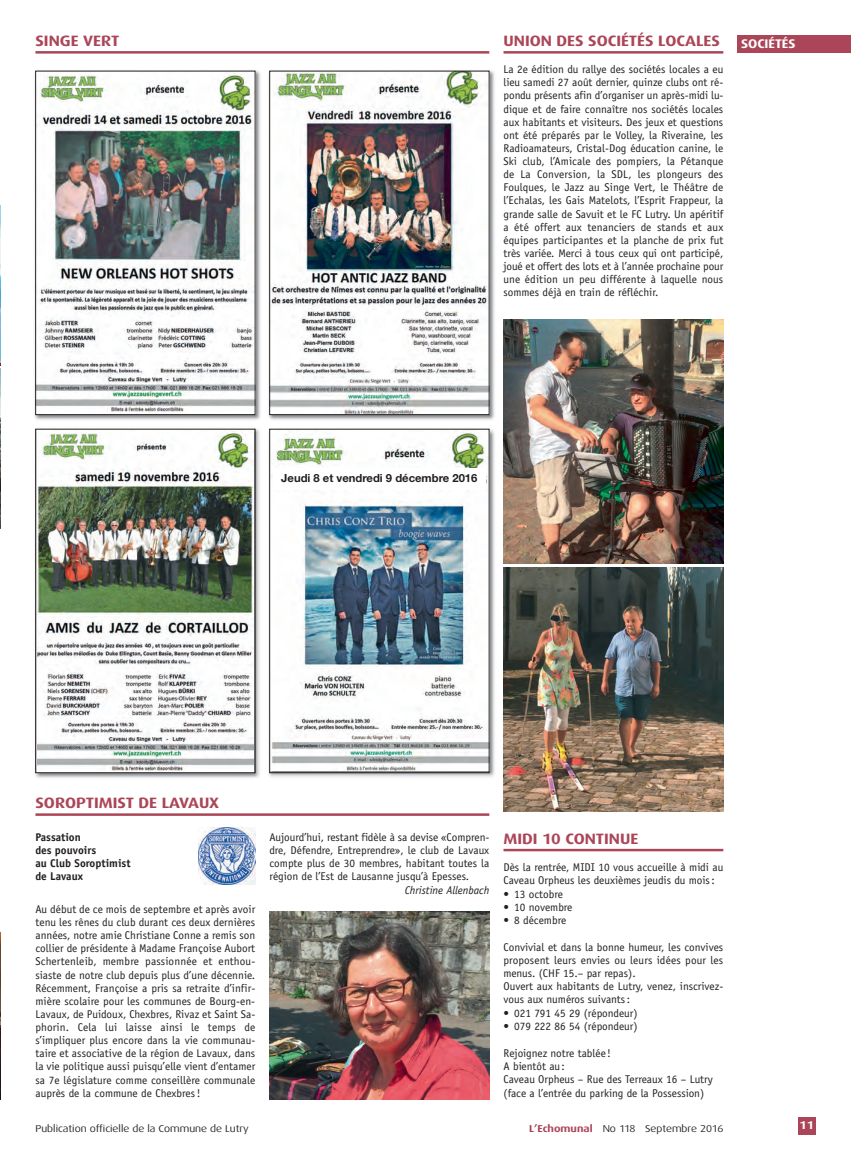
<style>
.page{position:relative;width:851px;height:1170px;background:#fff}
.page>*{position:absolute;margin:0;border:0;box-sizing:border-box;transform-origin:0 0}
.t1{font:700 15px "Dax Wide";color:#ab4658}
.t2{font:700 12.5px "Dax Wide";color:#fff}
.t3{font:11.25px/13.1px "Officina Sans";color:#231f20;text-align:justify}
.t4{font:700 11.25px/13.1px "Officina Sans";color:#231f20}
.t5{font:700 11.25px "Helvetica Neue";color:#231f20}
.t6{font:italic 11.25px "Officina Sans";color:#231f20}
.t7{font:700 11.25px "Dax Wide";color:#fff}
.t8{font:10px "Dax Wide";color:#231f20}
.s1{font-weight:700;color:#ab4658}
</style>
<div class="page">
<div style="left:737px;top:35px;width:113px;height:18px;background:#ab4658"></div>
<div style="left:797px;top:1116px;width:18px;height:18px;background:#ab4658"></div>
<img style="left:0;top:932px;width:1px;height:166px">
<img style="left:0;top:206px;width:1px;height:159px">
<img style="left:0;top:369px;width:1px;height:159px">
<img style="left:34px;top:70px;width:461px;height:708px">
<img style="left:37px;top:73px;width:216px;height:340px">
<div style="left:35px;top:71px;width:220px;height:344px;border:1px solid #231f20"></div>
<img style="left:271px;top:73px;width:216px;height:340px">
<div style="left:269px;top:71px;width:220px;height:344px;border:1px solid #231f20"></div>
<img style="left:37px;top:431px;width:216px;height:339px">
<div style="left:35px;top:429px;width:220px;height:343px;border:1px solid #231f20"></div>
<img style="left:271px;top:431px;width:216px;height:339px">
<div style="left:269px;top:429px;width:220px;height:343px;border:1px solid #231f20"></div>
<hr style="left:35px;top:51px;width:454px;height:3px;background:#ab4658">
<hr style="left:35px;top:813px;width:454px;height:2px;background:#ab4658">
<img style="left:198px;top:827px;width:57px;height:57px">
<img style="left:269px;top:911px;width:220px;height:187px">
<hr style="left:503px;top:848px;width:220px;height:3px;background:#ab4658">
<hr style="left:503px;top:51px;width:220px;height:3px;background:#ab4658">
<img style="left:503px;top:319px;width:220px;height:244px">
<img style="left:503px;top:567px;width:220px;height:244px">
<div style="left:273px;top:468px;width:212px;height:21px;background:#fff"></div>
<h1 class="t1" style="left:35px;top:32px;width:85px">SINGE VERT</h1>
<h1 class="t1" style="left:503px;top:32px;width:218px">UNION DES SOCIÉTÉS LOCALES</h1>
<p class="t3" style="left:503px;top:64px;width:221px">La 2e édition du rallye des sociétés locales a eu lieu samedi 27 août dernier, quinze clubs ont ré&shy;pondu présents afin d’organiser un après-midi lu&shy;dique et de faire connaître nos sociétés locales aux habitants et visiteurs. Des jeux et questions ont été préparés par le Volley, la Riveraine, les Radioamateurs, Cristal-Dog éducation canine, le Ski club, l’Amicale des pompiers, la Pétanque de La Conversion, la SDL, les plongeurs des Foulques, le Jazz au Singe Vert, le Théâtre de l’Echalas, les Gais Matelots, l’Esprit Frappeur, la grande salle de Savuit et le FC Lutry. Un apéritif a été offert aux tenanciers de stands et aux équipes participantes et la planche de prix fut très variée. Merci à tous ceux qui ont participé, joué et offert des lots et à l’année prochaine pour une édition un peu différente à laquelle nous sommes déjà en train de réfléchir.</p>
<p class="t2" style="left:741px;top:37px;width:56px">SOCIÉTÉS</p>
<p class="t5" style="left:281px;top:473px;width:198px">Jeudi 8 et vendredi 9 décembre 2016</p>
<h1 class="t1" style="left:35px;top:794px;width:185px">SOROPTIMIST DE LAVAUX</h1>
<p class="t4" style="left:35px;top:831px;width:96px">Passation<br>des pouvoirs<br>au Club Soroptimist de Lavaux</p>
<p class="t3" style="left:35px;top:903px;width:221px">Au début de ce mois de septembre et après avoir tenu les rênes du club durant ces deux dernières années, notre amie Christiane Conne a remis son collier de présidente à Madame Françoise Aubort Schertenleib, membre passionnée et enthou&shy;siaste de notre club depuis plus d’une décennie.<br>Récemment, Françoise a pris sa retraite d’infir&shy;mière scolaire pour les communes de Bourg-en-Lavaux, de Puidoux, Chexbres, Rivaz et Saint Sa&shy;phorin. Cela lui laisse ainsi le temps de s’impliquer plus encore dans la vie communau&shy;taire et associative de la région de Lavaux, dans la vie politique aussi puisqu’elle vient d’entamer sa 7e législature comme conseillère communale auprès de la commune de Chexbres!</p>
<p class="t3" style="left:269px;top:831px;width:221px">Aujourd’hui, restant fidèle à sa devise «Compren&shy;dre, Défendre, Entreprendre», le club de Lavaux compte plus de 30 membres, habitant toutes la région de l’Est de Lausanne jusqu’à Epesses.</p>
<p class="t6" style="left:405px;top:885px;width:86px">Christine Allenbach</p>
<h1 class="t1" style="left:503px;top:829px;width:136px">MIDI 10 CONTINUE</h1>
<p class="t3" style="left:503px;top:861px;width:221px">Dès la rentrée, MIDI 10 vous accueille à midi au<br>Caveau Orpheus les deuxièmes jeudis du mois:</p>
<p class="t3" style="left:503px;top:888px;width:61px">• 13 octobre</p>
<p class="t3" style="left:503px;top:901px;width:70px">• 10 novembre</p>
<p class="t3" style="left:503px;top:914px;width:64px">• 8 décembre</p>
<p class="t3" style="left:503px;top:941px;width:221px;text-align:left">Convivial et dans la bonne humeur, les convives proposent leurs envies ou leurs idées pour les menus. (CHF 15.– par repas).<br>Ouvert aux habitants de Lutry, venez, inscrivez&shy;vous aux numéros suivants:</p>
<p class="t3" style="left:503px;top:1007px;width:135px">• 021 791 45 29 (répondeur)</p>
<p class="t3" style="left:503px;top:1020px;width:135px">• 079 222 86 54 (répondeur)</p>
<p class="t3" style="left:503px;top:1046px;width:211px;text-align:left">Rejoignez notre tablée!<br>A bientôt au:<br>Caveau Orpheus – Rue des Terreaux 16 – Lutry (face a l’entrée du parking de la Possession)</p>
<p class="t8" style="left:35px;top:1122px;width:215px">Publication officielle de la Commune de Lutry</p>
<p class="t8" style="left:529px;top:1122px;width:196px"><span class="s1">L’Echomunal</span> No 118 Septembre 2016</p>
<p class="t7" style="left:799px;top:1118px;width:16px">11</p>
</div>
